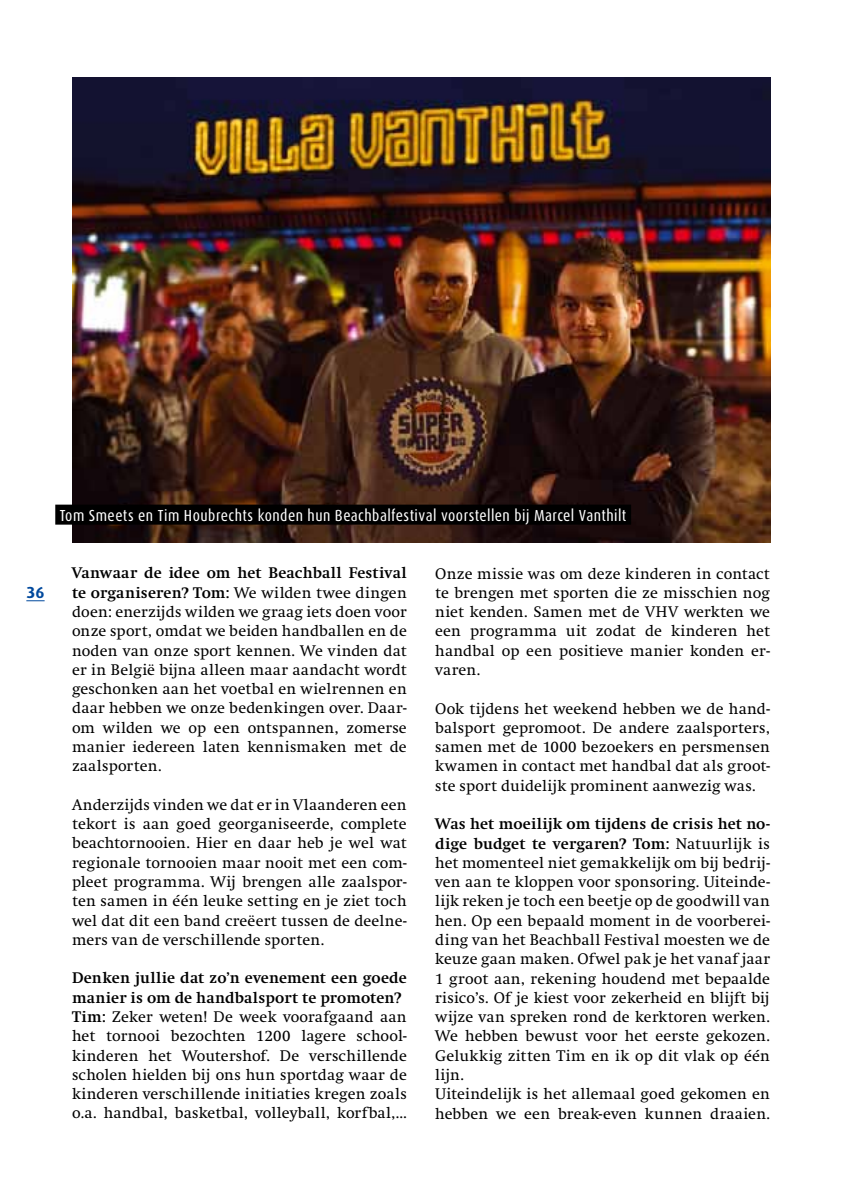
<style>
.page{position:relative;width:842px;height:1191px;background:#fff}
.page>*{position:absolute;margin:0;border:0;box-sizing:border-box;transform-origin:0 0}
.t1{font:16px/19.2px "Swift";letter-spacing:.01em;color:#000;text-align:justify}
.t2{font:16px "Dax Condensed";letter-spacing:.03em;color:#fff}
.t3{font:700 16px "Dax";color:#00499d}
.s1{font-weight:700}
</style>
<div class="page">
<svg style="left:26px;top:600px;width:19px;height:1px"></svg>
<img style="left:72px;top:77px;width:699px;height:466px">
<div style="left:55px;top:504px;width:576px;height:20px;background:#000"></div>
<p class="t2" style="left:60px;top:506px;width:568px">Tom Smeets en Tim Houbrechts konden hun Beachbalfestival voorstellen bij Marcel Vanthilt</p>
<p class="t3" style="left:26px;top:583px;width:20px">36</p>
<p class="t1" style="left:72px;top:564px;width:336px"><span class="s1">Vanwaar de idee om het Beachball Festival te organiseren? Tom:</span> We wilden twee dingen doen: enerzijds wilden we graag iets doen voor onze sport, omdat we beiden handballen en de noden van onze sport kennen. We vinden dat er in België bijna alleen maar aandacht wordt geschonken aan het voetbal en wielrennen en daar hebben we onze bedenkingen over. Daar&shy;om wilden we op een ontspannen, zomerse manier iedereen laten kennismaken met de zaalsporten.</p>
<p class="t1" style="left:72px;top:795px;width:336px">Anderzijds vinden we dat er in Vlaanderen een tekort is aan goed georganiseerde, complete beachtornooien. Hier en daar heb je wel wat regionale tornooien maar nooit met een com&shy;pleet programma. Wij brengen alle zaalspor&shy;ten samen in één leuke setting en je ziet toch wel dat dit een band creëert tussen de deelne&shy;mers van de verschillende sporten.</p>
<p class="t1" style="left:72px;top:969px;width:336px;text-align:left"><span class="s1">Denken jullie dat zo’n evenement een goede manier is om de handbalsport te promoten?<br>Tim:</span> Zeker weten! De week voorafgaand aan het tornooi bezochten 1200 lagere school&shy;kinderen het Woutershof. De verschillende scholen hielden bij ons hun sportdag waar de kinderen verschillende initiaties kregen zoals o.a. handbal, basketbal, volleyball, korfbal,…</p>
<p class="t1" style="left:435px;top:564px;width:336px">Onze missie was om deze kinderen in contact te brengen met sporten die ze misschien nog niet kenden. Samen met de VHV werkten we een programma uit zodat de kinderen het handbal op een positieve manier konden er&shy;varen.</p>
<p class="t1" style="left:435px;top:699px;width:336px">Ook tijdens het weekend hebben we de hand&shy;balsport gepromoot. De andere zaalsporters, samen met de 1000 bezoekers en persmensen kwamen in contact met handbal dat als groot&shy;ste sport duidelijk prominent aanwezig was.</p>
<p class="t1" style="left:435px;top:814px;width:336px;text-align:left"><span class="s1">Was het moeilijk om tijdens de crisis het no&shy;dige budget te vergaren? Tom:</span> Natuurlijk is het momenteel niet gemakkelijk om bij bedrij&shy;ven aan te kloppen voor sponsoring. Uiteinde&shy;lijk reken je toch een beetje op de goodwill van hen. Op een bepaald moment in de voorberei&shy;ding van het Beachball Festival moesten we de keuze gaan maken. Ofwel pak je het vanaf jaar 1 groot aan, rekening houdend met bepaalde risico’s. Of je kiest voor zekerheid en blijft bij wijze van spreken rond de kerktoren werken.<br>We hebben bewust voor het eerste gekozen.<br>Gelukkig zitten Tim en ik op dit vlak op één lijn.<br>Uiteindelijk is het allemaal goed gekomen en hebben we een break-even kunnen draaien.</p>
</div>
